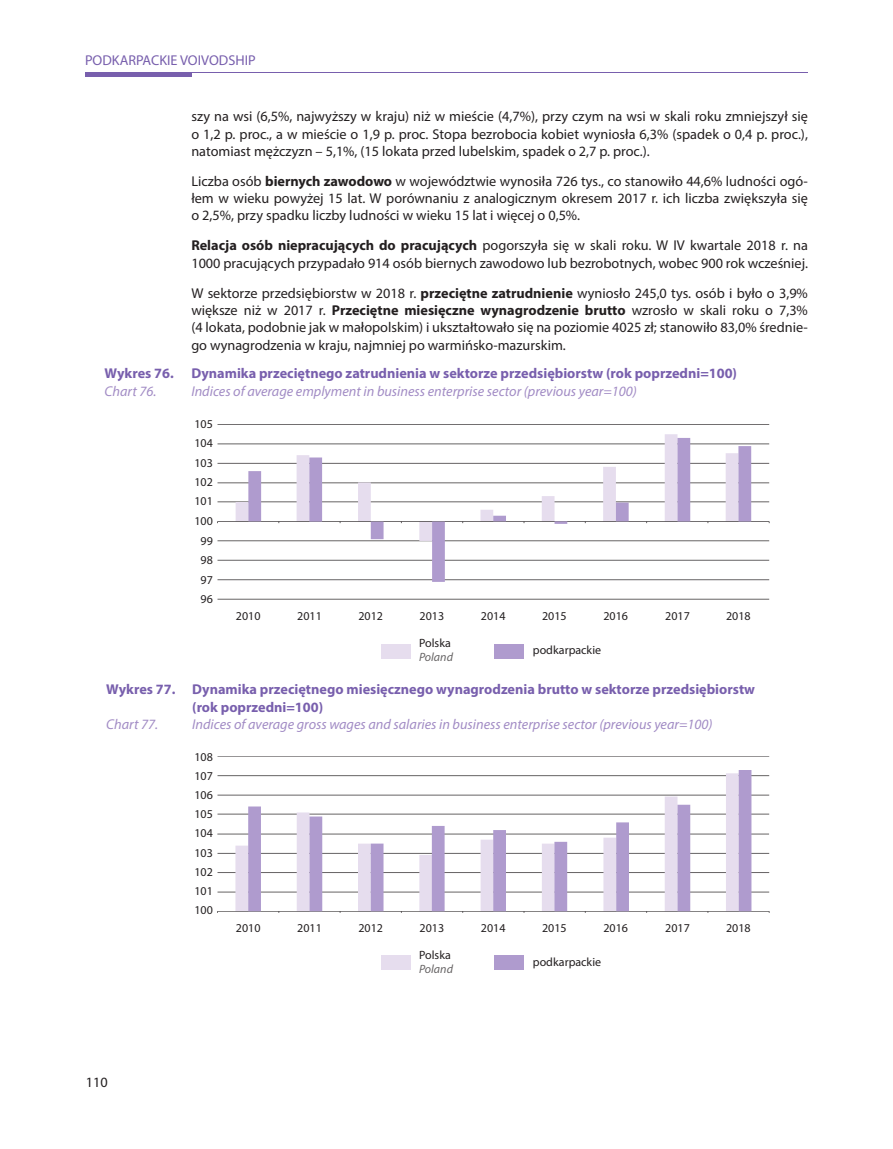
<style>
.page{position:relative;width:893px;height:1149px;background:#fff}
.page>*{position:absolute;margin:0;border:0;box-sizing:border-box;transform-origin:0 0}
.TEKST_PL{font:14.25px/17.2px "Myriad Pro";color:#231f20;text-align:justify}
.mapy_wykresy_tabele{font:700 14.25px "Myriad Pro";color:#785fad}
.mapy_wykresy_tabele-2{font:italic 14.25px "Myriad Pro";color:#a28cc5}
.t1{font:14.25px "Myriad Pro";color:#785fad}
.t2{font:12px/19.5px "Myriad Pro";color:#231f20;text-align:justify}
.t3{font:italic 12px "Myriad Pro";color:rgb(35 31 32/.7)}
.s1{font-weight:700}
</style>
<div class="page">
<div style="left:85px;top:72px;width:106px;height:5px;background:#785fad"></div>
<hr style="left:85px;top:72px;width:723px;height:1px;background:#785fad">
<hr style="left:217px;top:579px;width:552px;height:1px;background:#231f20">
<hr style="left:217px;top:598px;width:552px;height:1px;background:#231f20">
<hr style="left:217px;top:424px;width:552px;height:1px;background:#231f20">
<hr style="left:217px;top:443px;width:552px;height:1px;background:#231f20">
<hr style="left:217px;top:463px;width:552px;height:1px;background:#231f20">
<hr style="left:217px;top:482px;width:552px;height:1px;background:#231f20">
<hr style="left:217px;top:501px;width:552px;height:1px;background:#231f20">
<hr style="left:217px;top:540px;width:552px;height:1px;background:#231f20">
<hr style="left:217px;top:560px;width:552px;height:1px;background:#231f20">
<svg style="left:236px;top:434px;width:442px;height:87px"></svg>
<hr style="left:217px;top:521px;width:552px;height:1px;background:#231f20">
<div style="left:495px;top:643px;width:29px;height:15px;background:#af9bce"></div>
<div style="left:381px;top:643px;width:30px;height:15px;background:#e6ddee"></div>
<svg style="left:248px;top:438px;width:503px;height:143px"></svg>
<hr style="left:217px;top:755px;width:552px;height:1px;background:#231f20">
<hr style="left:217px;top:775px;width:552px;height:1px;background:#231f20">
<hr style="left:217px;top:794px;width:552px;height:1px;background:#231f20">
<hr style="left:217px;top:813px;width:552px;height:1px;background:#231f20">
<hr style="left:217px;top:833px;width:552px;height:1px;background:#231f20">
<hr style="left:217px;top:852px;width:552px;height:1px;background:#231f20">
<hr style="left:217px;top:872px;width:552px;height:1px;background:#231f20">
<hr style="left:217px;top:891px;width:552px;height:1px;background:#231f20">
<svg style="left:235px;top:775px;width:13px;height:135px"></svg>
<hr style="left:217px;top:910px;width:552px;height:1px;background:#231f20">
<div style="left:495px;top:955px;width:29px;height:15px;background:#af9bce"></div>
<div style="left:381px;top:955px;width:30px;height:15px;background:#e6ddee"></div>
<svg style="left:248px;top:770px;width:503px;height:141px"></svg>
<p class="t1" style="left:85px;top:51px;width:172px">PODKARPACKIE VOIVODSHIP</p>
<p class="mapy_wykresy_tabele" style="left:105px;top:364px;width:71px">Wykres 76.</p>
<p class="mapy_wykresy_tabele-2" style="left:105px;top:382px;width:53px">Chart 76.</p>
<p class="mapy_wykresy_tabele" style="left:106px;top:680px;width:71px">Wykres 77.</p>
<p class="mapy_wykresy_tabele-2" style="left:106px;top:715px;width:53px">Chart 77.</p>
<p class="TEKST_PL" style="left:191px;top:108px;width:618px">szy na wsi (6,5%, najwyższy w kraju) niż w mieście (4,7%), przy czym na wsi w skali roku zmniejszył się o 1,2 p. proc., a w mieście o 1,9 p. proc. Stopa bezrobocia kobiet wyniosła 6,3% (spadek o 0,4 p. proc.), natomiast mężczyzn – 5,1%, (15 lokata przed lubelskim, spadek o 2,7 p. proc.).</p>
<p class="TEKST_PL" style="left:191px;top:172px;width:618px">Liczba osób <span class="s1">biernych zawodowo</span> w województwie wynosiła 726 tys., co stanowiło 44,6% ludności ogó&shy;łem w wieku powyżej 15 lat. W porównaniu z analogicznym okresem 2017 r. ich liczba zwiększyła się o 2,5%, przy spadku liczby ludności w wieku 15 lat i więcej o 0,5%.</p>
<p class="TEKST_PL" style="left:191px;top:237px;width:618px"><span class="s1">Relacja osób niepracujących do pracujących</span> pogorszyła się w skali roku. W IV kwartale 2018 r. na<br>1000 pracujących przypadało 914 osób biernych zawodowo lub bezrobotnych, wobec 900 rok wcześniej.</p>
<p class="TEKST_PL" style="left:191px;top:284px;width:618px">W sektorze przedsiębiorstw w 2018 r. <span class="s1">przeciętne zatrudnienie</span> wyniosło 245,0 tys. osób i było o 3,9% większe niż w 2017 r. <span class="s1">Przeciętne miesięczne wynagrodzenie brutto</span> wzrosło w skali roku o 7,3% (4 lokata, podobnie jak w małopolskim) i ukształtowało się na poziomie 4025 zł; stanowiło 83,0% średnie&shy;go wynagrodzenia w kraju, najmniej po warmińsko-mazurskim.</p>
<p class="mapy_wykresy_tabele" style="left:191px;top:364px;width:547px">Dynamika przeciętnego zatrudnienia w sektorze przedsiębiorstw (rok poprzedni=100)</p>
<p class="mapy_wykresy_tabele-2" style="left:191px;top:382px;width:447px">Indices of average emplyment in business enterprise sector (previous year=100)</p>
<p class="t2" style="left:194px;top:414px;width:20px">105</p>
<p class="t2" style="left:194px;top:433px;width:20px">104<br>103<br>102</p>
<p class="t2" style="left:194px;top:510px;width:20px;text-align:center">100<br>99<br>98</p>
<p class="t2" style="left:194px;top:491px;width:20px">101</p>
<p class="t2" style="left:201px;top:569px;width:14px">97</p>
<p class="t2" style="left:201px;top:589px;width:14px">96</p>
<p class="t2" style="left:236px;top:606px;width:26px">2010</p>
<p class="t2" style="left:297px;top:606px;width:26px">2011</p>
<p class="t2" style="left:358px;top:606px;width:26px">2012</p>
<p class="t2" style="left:420px;top:606px;width:26px">2013</p>
<p class="t2" style="left:481px;top:606px;width:26px">2014</p>
<p class="t2" style="left:542px;top:606px;width:26px">2015</p>
<p class="t2" style="left:603px;top:606px;width:26px">2016</p>
<p class="t2" style="left:665px;top:606px;width:26px">2017</p>
<p class="t2" style="left:726px;top:606px;width:26px">2018</p>
<p class="t2" style="left:419px;top:633px;width:33px">Polska</p>
<p class="t3" style="left:419px;top:649px;width:35px">Poland</p>
<p class="t2" style="left:533px;top:639px;width:70px">podkarpackie</p>
<p class="mapy_wykresy_tabele" style="left:192px;top:680px;width:564px">Dynamika przeciętnego miesięcznego wynagrodzenia brutto w sektorze przedsiębiorstw</p>
<p class="mapy_wykresy_tabele" style="left:192px;top:697px;width:132px">(rok poprzedni=100)</p>
<p class="mapy_wykresy_tabele-2" style="left:192px;top:715px;width:522px">Indices of average gross wages and salaries in business enterprise sector (previous year=100)</p>
<p class="t2" style="left:194px;top:746px;width:20px">108</p>
<p class="t2" style="left:194px;top:766px;width:20px">107</p>
<p class="t2" style="left:194px;top:785px;width:20px">106</p>
<p class="t2" style="left:194px;top:803px;width:20px">105</p>
<p class="t2" style="left:194px;top:822px;width:20px">104<br>103<br>102</p>
<p class="t2" style="left:194px;top:900px;width:20px">100</p>
<p class="t2" style="left:194px;top:880px;width:20px">101</p>
<p class="t2" style="left:236px;top:917px;width:26px">2010</p>
<p class="t2" style="left:297px;top:917px;width:26px">2011</p>
<p class="t2" style="left:358px;top:917px;width:26px">2012</p>
<p class="t2" style="left:420px;top:917px;width:26px">2013</p>
<p class="t2" style="left:481px;top:917px;width:26px">2014</p>
<p class="t2" style="left:542px;top:917px;width:26px">2015</p>
<p class="t2" style="left:603px;top:917px;width:26px">2016</p>
<p class="t2" style="left:665px;top:917px;width:26px">2017</p>
<p class="t2" style="left:726px;top:917px;width:26px">2018</p>
<p class="t2" style="left:419px;top:944px;width:33px">Polska</p>
<p class="t3" style="left:419px;top:960px;width:35px">Poland</p>
<p class="t2" style="left:533px;top:951px;width:70px">podkarpackie</p>
<p class="TEKST_PL" style="left:86px;top:1072px;width:23px">110</p>
</div>
